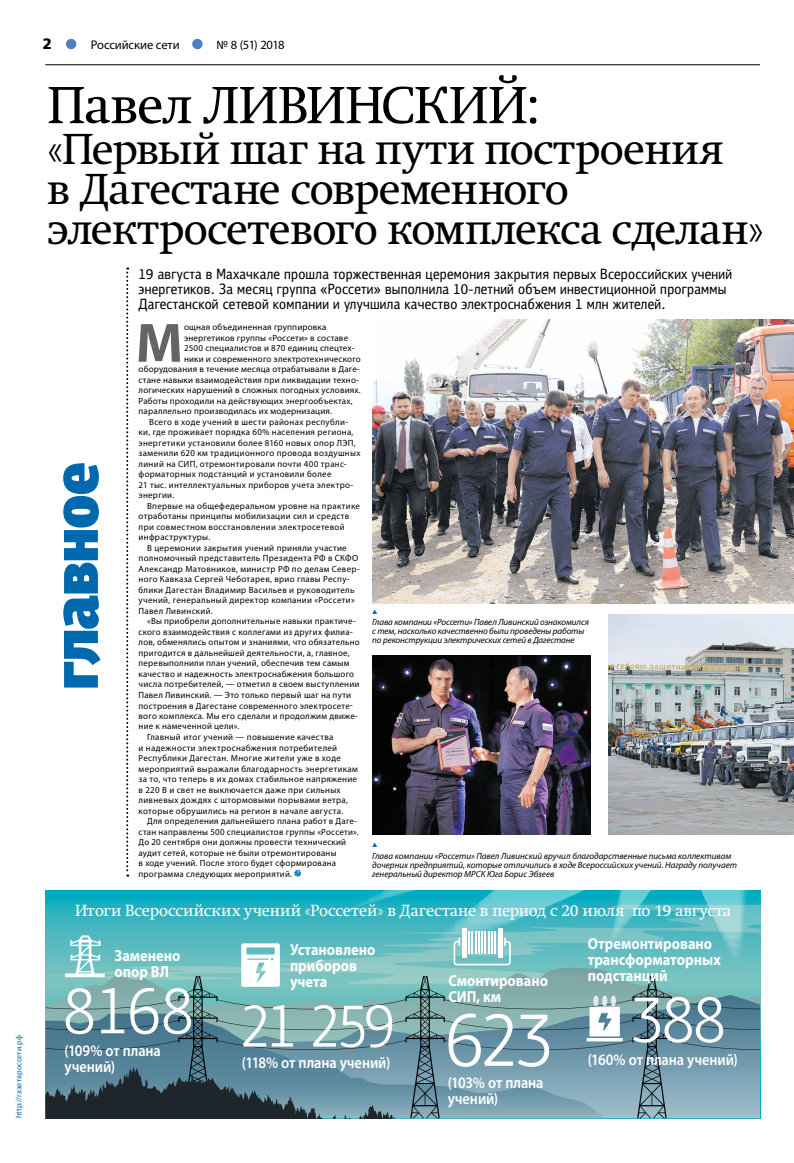
<style>
.page{position:relative;width:794px;height:1163px;background:#fff}
.page>*{position:absolute;margin:0;border:0;box-sizing:border-box;transform-origin:0 0}
.t1{font:700 55.7px "Myriad Pro";color:#636466}
.t2{font:51.6px "Swift C";letter-spacing:-.005em;color:#000}
.t3{font:43px/40.4px "Swift C";letter-spacing:-.015em;color:#000}
.t4{font:700 16px/16px "Myriad Pro";color:#fff;scale:.9 1}
.t5{font:600 16px/16px "Myriad Pro";letter-spacing:-.005em;color:#fff;scale:.9 1}
.t6{font:16px "Swift C";letter-spacing:-.005em;color:#fff}
.t7{font:700 15px "Free Set";color:#000}
.t8{font:12.6px "Myriad Pro";letter-spacing:-.015em;color:#000}
.t9{font:9px "Myriad Pro";letter-spacing:.03em;color:#000}
.t10{font:italic 9px/9px "Myriad Pro";letter-spacing:-.005em;color:#000}
.t11{font:8px "Myriad Pro";letter-spacing:.01em;color:#0068ad}
</style>
<div class="page">
<hr style="left:45px;top:64px;width:715px;height:1px;background:#000">
<div style="left:192px;top:39px;width:11px;height:10px;background:#4e80c1;border-radius:50%"></div>
<div style="left:66px;top:39px;width:10px;height:10px;background:#4e80c1;border-radius:50%"></div>
<img style="left:372px;top:655px;width:218px;height:179px">
<svg style="left:126px;top:267px;width:2px;height:609px"></svg>
<img style="left:372px;top:319px;width:422px;height:284px">
<svg style="left:294px;top:869px;width:7px;height:7px"></svg>
<img style="left:608px;top:614px;width:186px;height:220px">
<svg style="left:45px;top:890px;width:715px;height:227px;background:#63a3ac"></svg>
<h3 class="t7" style="left:43px;top:34px;width:11px">2</h3>
<h3 class="t8" style="left:91px;top:37px;width:90px">Российские сети</h3>
<h3 class="t8" style="left:216px;top:37px;width:70px">№ 8 (51) 2018</h3>
<h2 class="t2" style="left:47px;top:75px;width:494px">Павел ЛИВИНСКИЙ:</h2>
<h3 class="t3" style="left:47px;top:129px;width:718px">«Первый шаг на пути построения<br>в Дагестане современного электросетевого комплекса сделан»</h3>
<p class="t11" style="left:14px;top:1118px;width:85px;rotate:-90deg">http://газетароссети.рф</p>
<h1 class="t1" style="left:136px;top:306px;width:49px">М</h1>
<p class="t9" style="left:184px;top:321px;width:144px">ощная объединенная группировка</p>
<p class="t9" style="left:184px;top:332px;width:166px">энергетиков группы «Россети» в составе</p>
<p class="t9" style="left:184px;top:342px;width:172px">2500 специалистов и 870 единиц спецтех-</p>
<p class="t9" style="left:184px;top:353px;width:178px">ники и современного электротехнического</p>
<p class="t9" style="left:139px;top:363px;width:223px">оборудования в течение месяца отрабатывали в Даге-</p>
<p class="t9" style="left:139px;top:374px;width:222px">стане навыки взаимодействия при ликвидации техно-</p>
<p class="t9" style="left:139px;top:384px;width:224px">логических нарушений в сложных погодных условиях.</p>
<p class="t9" style="left:139px;top:395px;width:215px">Работы проходили на действующих энергообъектах,</p>
<p class="t9" style="left:139px;top:405px;width:195px">параллельно производилась их модернизация.</p>
<p class="t9" style="left:149px;top:416px;width:200px">Всего в ходе учений в шести районах республи-</p>
<p class="t9" style="left:139px;top:426px;width:216px">ки, где проживает порядка 60% населения региона,</p>
<p class="t9" style="left:139px;top:437px;width:218px">энергетики установили более 8160 новых опор ЛЭП,</p>
<p class="t9" style="left:139px;top:447px;width:223px">заменили 620 км традиционного провода воздушных</p>
<p class="t9" style="left:139px;top:458px;width:209px">линий на СИП, отремонтировали почти 400 транс-</p>
<p class="t9" style="left:139px;top:468px;width:194px">форматорных подстанций и установили более</p>
<p class="t9" style="left:139px;top:479px;width:216px">21 тыс. интеллектуальных приборов учета электро-</p>
<p class="t9" style="left:139px;top:489px;width:37px">энергии.</p>
<p class="t9" style="left:147px;top:500px;width:214px">Впервые на общефедеральном уровне на практике</p>
<p class="t9" style="left:139px;top:510px;width:212px">отработаны принципы мобилизации сил и средств</p>
<p class="t9" style="left:139px;top:521px;width:207px">при совместном восстановлении электросетевой</p>
<p class="t9" style="left:139px;top:531px;width:73px">инфраструктуры.</p>
<p class="t9" style="left:147px;top:542px;width:201px">В церемонии закрытия учений приняли участие</p>
<p class="t9" style="left:139px;top:552px;width:221px">полномочный представитель Президента РФ в СКФО</p>
<p class="t9" style="left:139px;top:563px;width:223px">Александр Матовников, министр РФ по делам Север-</p>
<p class="t9" style="left:139px;top:573px;width:212px">ного Кавказа Сергей Чеботарев, врио главы Респу-</p>
<p class="t9" style="left:139px;top:584px;width:217px">блики Дагестан Владимир Васильев и руководитель</p>
<p class="t9" style="left:139px;top:594px;width:218px">учений, генеральный директор компании «Россети»</p>
<p class="t9" style="left:139px;top:605px;width:76px">Павел Ливинский.</p>
<p class="t9" style="left:147px;top:615px;width:210px">«Вы приобрели дополнительные навыки практиче-</p>
<p class="t9" style="left:139px;top:626px;width:216px">ского взаимодействия с коллегами из других филиа-</p>
<p class="t9" style="left:139px;top:636px;width:223px">лов, обменялись опытом и знаниями, что обязательно</p>
<p class="t9" style="left:139px;top:647px;width:212px">пригодится в дальнейшей деятельности, а, главное,</p>
<p class="t9" style="left:139px;top:657px;width:212px">перевыполнили план учений, обеспечив тем самым</p>
<p class="t9" style="left:139px;top:668px;width:217px">качество и надежность электроснабжения большого</p>
<p class="t9" style="left:139px;top:678px;width:222px">числа потребителей, — отметил в своем выступлении</p>
<p class="t9" style="left:139px;top:689px;width:214px">Павел Ливинский. — Это только первый шаг на пути</p>
<p class="t9" style="left:139px;top:699px;width:216px">построения в Дагестане современного электросете-</p>
<p class="t9" style="left:139px;top:710px;width:221px">вого комплекса. Мы его сделали и продолжим движе-</p>
<p class="t9" style="left:139px;top:720px;width:102px">ние к намеченной цели».</p>
<p class="t9" style="left:147px;top:731px;width:188px">Главный итог учений — повышение качества</p>
<p class="t9" style="left:139px;top:741px;width:200px">и надежности электроснабжения потребителей</p>
<p class="t9" style="left:139px;top:752px;width:204px">Республики Дагестан. Многие жители уже в ходе</p>
<p class="t9" style="left:139px;top:762px;width:221px">мероприятий выражали благодарность энергетикам</p>
<p class="t9" style="left:139px;top:773px;width:220px">за то, что теперь в их домах стабильное напряжение</p>
<p class="t9" style="left:139px;top:783px;width:204px">в 220 В и свет не выключается даже при сильных</p>
<p class="t9" style="left:139px;top:794px;width:211px">ливневых дождях с штормовыми порывами ветра,</p>
<p class="t9" style="left:139px;top:804px;width:206px">которые обрушились на регион в начале августа.</p>
<p class="t9" style="left:147px;top:815px;width:212px">Для определения дальнейшего плана работ в Даге-</p>
<p class="t9" style="left:139px;top:825px;width:222px">стан направлены 500 специалистов группы «Россети».</p>
<p class="t9" style="left:139px;top:836px;width:209px">До 20 сентября они должны провести технический</p>
<p class="t9" style="left:139px;top:846px;width:199px">аудит сетей, которые не были отремонтированы</p>
<p class="t9" style="left:139px;top:857px;width:199px">в ходе учений. После этого будет сформирована</p>
<p class="t9" style="left:139px;top:867px;width:155px">программа следующих мероприятий.</p>
<p class="t10" style="left:372px;top:617px;width:218px">Глава компании «Россети» Павел Ливинский ознакомился с тем, насколько качественно были проведены работы по реконструкции электрических сетей в Дагестане</p>
<p class="t10" style="left:372px;top:850px;width:366px">Глава компании «Россети» Павел Ливинский вручил благодарственные письма коллективам дочерних предприятий, которые отличились в ходе Всероссийских учений. Награду получает генеральный директор МРСК Юга Борис Эбзеев</p>
<h3 class="t6" style="left:75px;top:900px;width:657px">Итоги Всероссийских учений «Россетей» в Дагестане в период с 20 июля по 19 августа</h3>
<h3 class="t4" style="left:114px;top:947px;width:75px">Заменено опор ВЛ</h3>
<h3 class="t5" style="left:64px;top:1041px;width:109px">(109% от плана учений)</h3>
<h3 class="t4" style="left:290px;top:940px;width:96px">Установлено приборов учета</h3>
<h3 class="t5" style="left:242px;top:1054px;width:166px">(118% от плана учений)</h3>
<h3 class="t4" style="left:448px;top:972px;width:112px">Смонтировано<br>СИП, км</h3>
<h3 class="t5" style="left:448px;top:1073px;width:108px">(103% от плана учений)</h3>
<h3 class="t4" style="left:588px;top:935px;width:149px">Отремонтировано трансформаторных подстанций</h3>
<h3 class="t5" style="left:588px;top:1050px;width:168px">(160% от плана учений)</h3>
</div>
